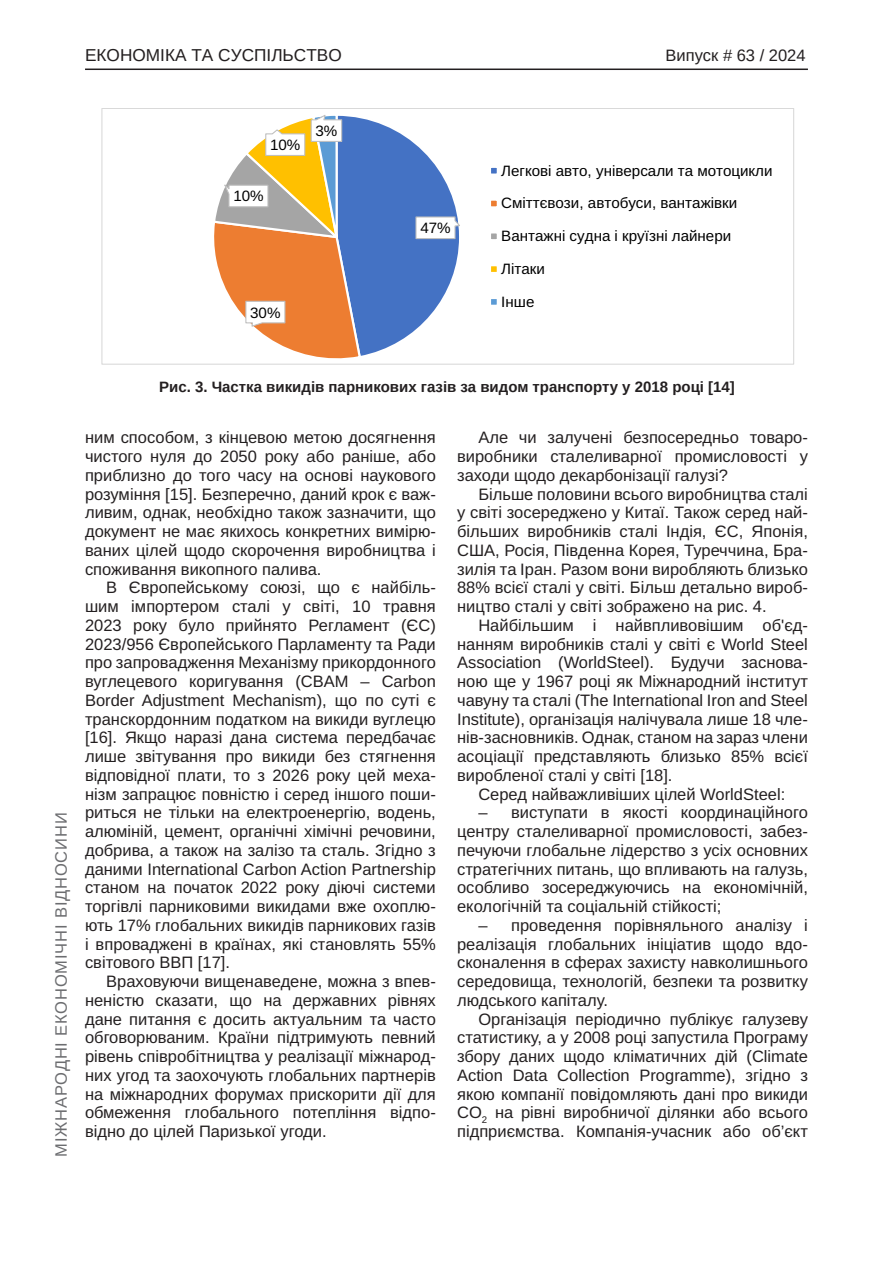
<style>
.page{position:relative;width:893px;height:1263px;background:#fff}
.page>*{position:absolute;margin:0;border:0;box-sizing:border-box;transform-origin:0 0}
.t1{font:17.25px "Arimo";color:#231f20}
.Текст_основной_G{font:16.5px/18.8px "Arimo";color:#231f20;text-align:justify}
.t2{font:16.5px "Arimo";letter-spacing:.05em;color:#6c6d70}
.t3{font:16.5px "Arimo";color:#231f20}
.t4{font:15px/32.8px "Arimo Roman";color:#000}
.Рисунок_N{font:700 15px "Arimo";color:#231f20}
</style>
<div class="page">
<hr style="left:85px;top:69px;width:723px;height:1px;background:#231f20">
<svg style="left:214px;top:115px;width:246px;height:244px"></svg>
<div style="left:490px;top:167px;width:8px;height:8px;background:#4472c4"></div>
<div style="left:489px;top:166px;width:10px;height:10px;border:2px solid #fff"></div>
<div style="left:490px;top:200px;width:8px;height:7px;background:#ed7d31"></div>
<div style="left:489px;top:199px;width:10px;height:9px;border:2px solid #fff"></div>
<div style="left:490px;top:232px;width:8px;height:8px;background:#a5a5a5"></div>
<div style="left:489px;top:231px;width:10px;height:10px;border:2px solid #fff"></div>
<div style="left:490px;top:265px;width:8px;height:8px;background:#ffc000"></div>
<div style="left:489px;top:264px;width:10px;height:10px;border:2px solid #fff"></div>
<div style="left:490px;top:298px;width:8px;height:8px;background:#5b9bd5"></div>
<div style="left:489px;top:297px;width:10px;height:10px;border:2px solid #fff"></div>
<div style="left:101px;top:108px;width:693px;height:257px;border:1px solid #d9d9d9"></div>
<p class="t1" style="left:85px;top:45px;width:258px">ЕКОНОМІКА ТА СУСПІЛЬСТВО</p>
<p class="t3" style="left:665px;top:46px;width:142px">Випуск # 63 / 2024</p>
<p class="t4" style="left:270px;top:129px;width:32px">10%</p>
<p class="t4" style="left:315px;top:115px;width:23px">3%</p>
<p class="t4" style="left:233px;top:180px;width:32px">10%</p>
<p class="t4" style="left:250px;top:296px;width:32px">30%</p>
<p class="t4" style="left:420px;top:212px;width:32px">47%</p>
<p class="t4" style="left:501px;top:154px;width:273px">Легкові авто, універсали та мотоцикли<br>Сміттєвози, автобуси, вантажівки<br>Вантажні судна і круїзні лайнери<br>Літаки<br>Інше</p>
<p class="t2" style="left:52px;top:1157px;width:346px;rotate:-90deg">МІЖНАРОДНІ ЕКОНОМІЧНІ ВІДНОСИНИ</p>
<p class="Рисунок_N" style="left:159px;top:376px;width:577px">Рис. 3. Частка викидів парникових газів за видом транспорту у 2018 році [14]</p>
<p class="Текст_основной_G" style="left:85px;top:429px;width:352px">ним способом, з кінцевою метою досягнення чистого нуля до 2050 року або раніше, або приблизно до того часу на основі наукового розуміння [15]. Безперечно, даний крок є важ&shy;ливим, однак, необхідно також зазначити, що документ не має якихось конкретних вимірю&shy;ваних цілей щодо скорочення виробництва і споживання викопного палива.</p>
<p class="Текст_основной_G" style="left:85px;top:579px;width:352px;text-indent:21px">В Європейському союзі, що є найбіль&shy;шим імпортером сталі у світі, 10 травня 2023 року було прийнято Регламент (ЄС)<br>2023/956 Європейського Парламенту та Ради про запровадження Механізму прикордонного вуглецевого коригування (CBAM ‒ Carbon Border Adjustment Mechanism), що по суті є транскордонним податком на викиди вуглецю [16]. Якщо наразі дана система передбачає лише звітування про викиди без стягнення відповідної плати, то з 2026 року цей меха&shy;нізм запрацює повністю і серед іншого поши&shy;риться не тільки на електроенергію, водень, алюміній, цемент, органічні хімічні речовини, добрива, а також на залізо та сталь. Згідно з даними International Carbon Action Partnership станом на початок 2022 року діючі системи торгівлі парниковими викидами вже охоплю&shy;ють 17% глобальних викидів парникових газів і впроваджені в країнах, які становлять 55% світового ВВП [17].</p>
<p class="Текст_основной_G" style="left:85px;top:972px;width:352px;text-indent:21px">Враховуючи вищенаведене, можна з впев&shy;неністю сказати, що на державних рівнях дане питання є досить актуальним та часто обговорюваним. Країни підтримують певний рівень співробітництва у реалізації міжнарод&shy;них угод та заохочують глобальних партнерів на міжнародних форумах прискорити дії для обмеження глобального потепління відпо&shy;відно до цілей Паризької угоди.</p>
<p class="Текст_основной_G" style="left:457px;top:429px;width:352px;text-indent:21px">Але чи залучені безпосередньо товаро&shy;виробники сталеливарної промисловості у заходи щодо декарбонізації галузі?</p>
<p class="Текст_основной_G" style="left:457px;top:485px;width:352px;text-indent:21px">Більше половини всього виробництва сталі у світі зосереджено у Китаї. Також серед най&shy;більших виробників сталі Індія, ЄС, Японія, США, Росія, Південна Корея, Туреччина, Бра&shy;зилія та Іран. Разом вони виробляють близько 88% всієї сталі у світі. Більш детально вироб&shy;ництво сталі у світі зображено на рис. 4.</p>
<p class="Текст_основной_G" style="left:457px;top:616px;width:352px;text-indent:21px">Найбільшим і найвпливовішим об'єд&shy;нанням виробників сталі у світі є World Steel Association (WorldSteel). Будучи заснова&shy;ною ще у 1967 році як Міжнародний інститут чавуну та сталі (The International Iron and Steel Institute), організація налічувала лише 18 чле&shy;нів-засновників. Однак, станом на зараз члени асоціації представляють близько 85% всієї виробленої сталі у світі [18].</p>
<p class="Текст_основной_G" style="left:478px;top:785px;width:308px">Серед найважливіших цілей WorldSteel:</p>
<p class="Текст_основной_G" style="left:457px;top:804px;width:352px;text-indent:21px">– виступати в якості координаційного центру сталеливарної промисловості, забез&shy;печуючи глобальне лідерство з усіх основних стратегічних питань, що впливають на галузь, особливо зосереджуючись на економічній, екологічній та соціальній стійкості;</p>
<p class="Текст_основной_G" style="left:457px;top:916px;width:352px;text-indent:21px">– проведення порівняльного аналізу і реалізація глобальних ініціатив щодо вдо&shy;сконалення в сферах захисту навколишнього середовища, технологій, безпеки та розвитку людського капіталу.</p>
<p class="Текст_основной_G" style="left:457px;top:1010px;width:352px;text-indent:21px">Організація періодично публікує галузеву статистику, а у 2008 році запустила Програму збору даних щодо кліматичних дій (Climate Action Data Collection Programme), згідно з якою компанії повідомляють дані про викиди CO<sub>2</sub> на рівні виробничої ділянки або всього підприємства. Компанія-учасник або об’єкт</p>
</div>
